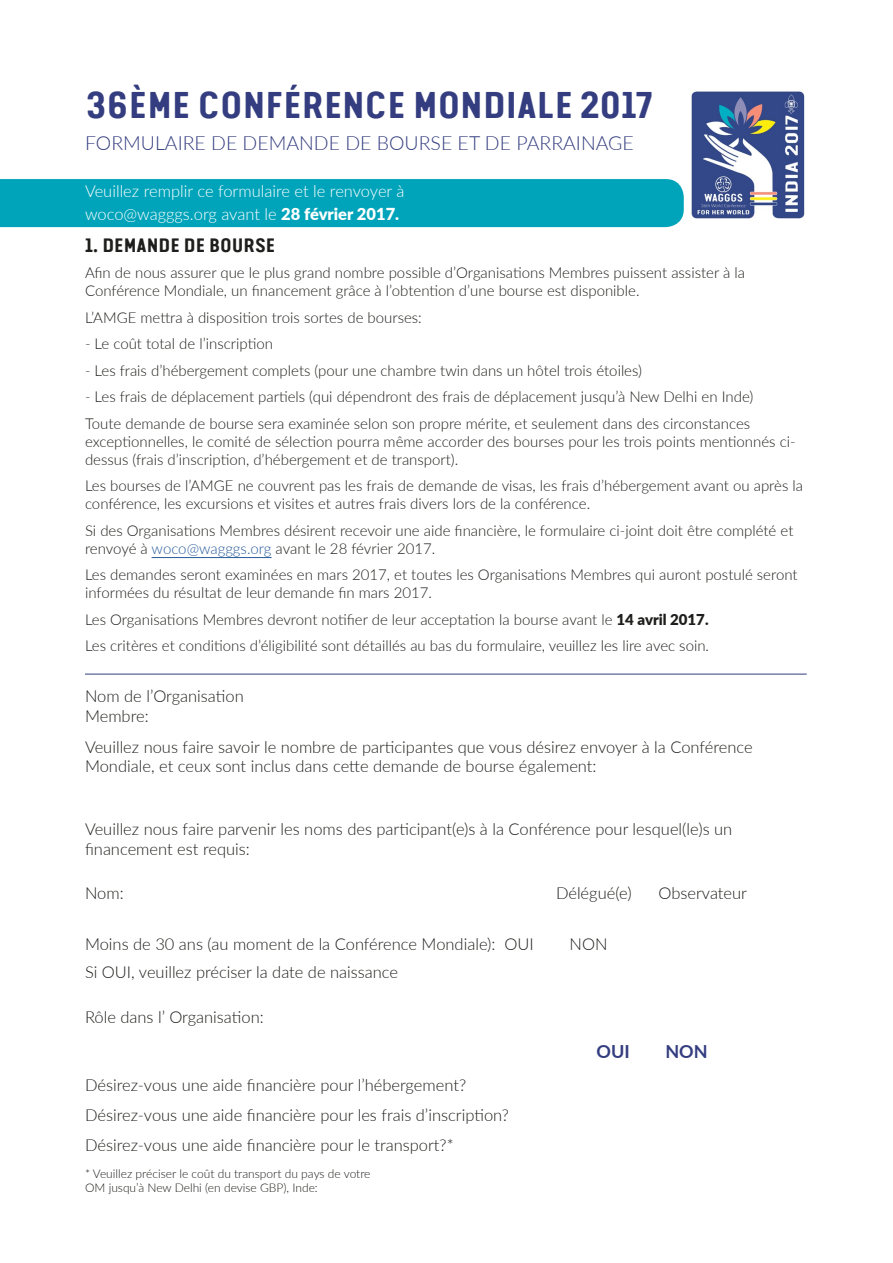
<style>
.page{position:relative;width:893px;height:1263px;background:#fff}
.page>*{position:absolute;margin:0;border:0;box-sizing:border-box;transform-origin:0 0}
.t1{font:700 37.5px "Van Condensed Pro";color:#343d7f}
.t2{font:300 19.5px "Lato";color:#343d7f}
.t3{font:700 19.5px "Van Condensed Pro";color:#1e1e1c}
.t4{font:700 18px "Lato";color:#343d7f}
.t5{font:300 16.5px/19.8px "Lato";color:#1e1e1c}
.t6{font:300 16.5px/23.4px "Lato";color:#fff}
.t7{font:300 15px/18px "Lato";color:#1e1e1c}
.t8{font:300 12px/14.4px "Lato";color:#1e1e1c}
.s1{font-weight:900}
.s2{color:#275b9b}
</style>
<div class="page">
<div style="left:0;top:179px;width:684px;height:48px;background:#00a4ba"></div>
<img style="left:691px;top:91px;width:114px;height:128px">
<hr style="left:152px;top:557px;width:120px;height:1px;background:#275b9b">
<hr style="left:85px;top:674px;width:722px;height:1px;background:#343d7f">
<h1 class="t1" style="left:85px;top:77px;width:569px">36ÈME CONFÉRENCE MONDIALE 2017</h1>
<h2 class="t2" style="left:85px;top:130px;width:550px">FORMULAIRE DE DEMANDE DE BOURSE ET DE PARRAINAGE</h2>
<p class="t6" style="left:85px;top:178px;width:321px">Veuillez remplir ce formulaire et le renvoyer à woco@wagggs.org avant le <span class="s1">28 février 2017.</span></p>
<h2 class="t3" style="left:85px;top:230px;width:192px">1. DEMANDE DE BOURSE</h2>
<p class="t7" style="left:85px;top:263px;width:661px">Afin de nous assurer que le plus grand nombre possible d’Organisations Membres puissent assister à la<br>Conférence Mondiale, un financement grâce à l’obtention d’une bourse est disponible.</p>
<p class="t7" style="left:85px;top:308px;width:338px">L’AMGE mettra à disposition trois sortes de bourses:</p>
<p class="t7" style="left:85px;top:334px;width:190px">- Le coût total de l’inscription</p>
<p class="t7" style="left:85px;top:361px;width:558px">- Les frais d’hébergement complets (pour une chambre twin dans un hôtel trois étoiles)</p>
<p class="t7" style="left:85px;top:383px;width:670px;line-height:26.5px">- Les frais de déplacement partiels (qui dépendront des frais de déplacement jusqu’à New Delhi en Inde)<br>Toute demande de bourse sera examinée selon son propre mérite, et seulement dans des circonstances</p>
<p class="t7" style="left:85px;top:432px;width:712px">exceptionnelles, le comité de sélection pourra même accorder des bourses pour les trois points mentionnés ci&shy;dessus (frais d’inscription, d’hébergement et de transport).</p>
<p class="t7" style="left:85px;top:476px;width:719px">Les bourses de l’AMGE ne couvrent pas les frais de demande de visas, les frais d’hébergement avant ou après la conférence, les excursions et visites et autres frais divers lors de la conférence.</p>
<p class="t7" style="left:85px;top:521px;width:710px">Si des Organisations Membres désirent recevoir une aide financière, le formulaire ci-joint doit être complété et renvoyé à <span class="s2">woco@wagggs.org</span> avant le 28 février 2017.</p>
<p class="t7" style="left:85px;top:565px;width:714px">Les demandes seront examinées en mars 2017, et toutes les Organisations Membres qui auront postulé seront informées du résultat de leur demande fin mars 2017.</p>
<p class="t7" style="left:85px;top:606px;width:626px;line-height:26.5px">Les Organisations Membres devront notifier de leur acceptation la bourse avant le <span class="s1">14 avril 2017.<br></span>Les critères et conditions d’éligibilité sont détaillés au bas du formulaire, veuillez les lire avec soin.</p>
<p class="t5" style="left:85px;top:686px;width:160px">Nom de l’Organisation<br>Membre:</p>
<p class="t5" style="left:85px;top:736px;width:669px">Veuillez nous faire savoir le nombre de participantes que vous désirez envoyer à la Conférence<br>Mondiale, et ceux sont inclus dans cette demande de bourse également:</p>
<p class="t5" style="left:85px;top:818px;width:649px">Veuillez nous faire parvenir les noms des participant(e)s à la Conférence pour lesquel(le)s un financement est requis:</p>
<p class="t5" style="left:85px;top:883px;width:40px">Nom:</p>
<p class="t5" style="left:556px;top:883px;width:77px">Délégué(e)</p>
<p class="t5" style="left:658px;top:883px;width:90px">Observateur</p>
<p class="t5" style="left:85px;top:933px;width:450px">Moins de 30 ans (au moment de la Conférence Mondiale): OUI</p>
<p class="t5" style="left:569px;top:933px;width:39px">NON</p>
<p class="t5" style="left:85px;top:962px;width:315px">Si OUI, veuillez préciser la date de naissance</p>
<p class="t5" style="left:85px;top:1006px;width:180px">Rôle dans l’ Organisation:</p>
<p class="t5" style="left:85px;top:1070px;width:426px;line-height:29.7px">Désirez-vous une aide financière pour l’hébergement?<br>Désirez-vous une aide financière pour les frais d’inscription?<br>Désirez-vous une aide financière pour le transport?*</p>
<p class="t8" style="left:85px;top:1166px;width:287px">* Veuillez préciser le coût du transport du pays de votre<br>OM jusqu’à New Delhi (en devise GBP), Inde:</p>
<p class="t4" style="left:597px;top:1039px;width:35px">OUI</p>
<p class="t4" style="left:665px;top:1039px;width:44px">NON</p>
</div>
